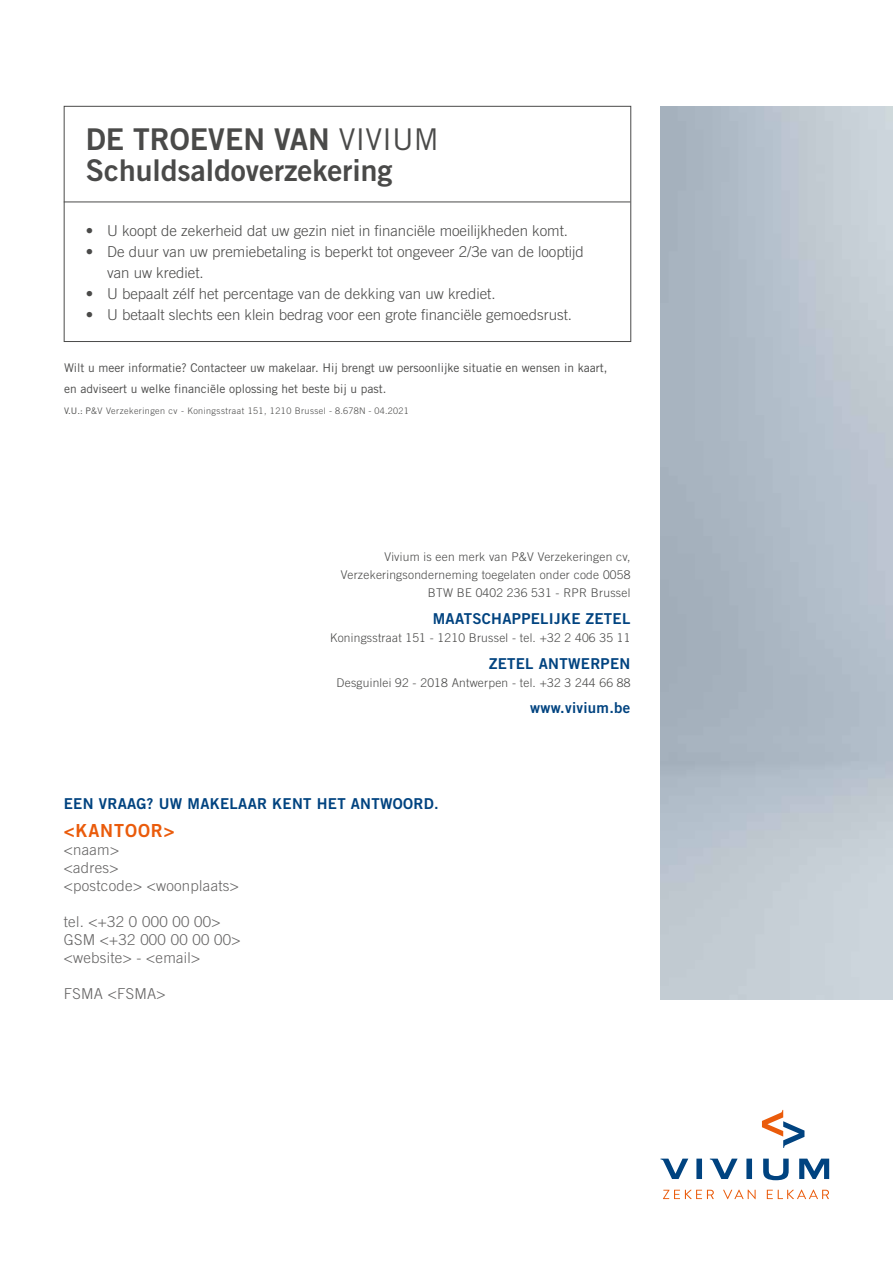
<style>
.page{position:relative;width:893px;height:1263px;background:#fff}
.page>*{position:absolute;margin:0;border:0;box-sizing:border-box;transform-origin:0 0}
.t1{font:30px/31.5px "Trade Gothic LT Std Bd 2";color:#4a4a49}
.t2{font:18px "Trade Gothic LT Std Bd 2";letter-spacing:.05em;color:#ea5b0b}
.t3{font:300 15px/21px "Trade Gothic LT Std";color:#4a4a49}
.t4{font:300 15px/18px "Trade Gothic LT Std";letter-spacing:.02em;color:#646363}
.t5{font:15px "Trade Gothic LT Std Bd 2";letter-spacing:.02em;color:#004380}
.t6{font:300 12px/18px "Trade Gothic LT Std";letter-spacing:.02em;color:#4a4a49;text-align:right}
.t7{font:12px/21px "Trade Gothic LT Std";color:#4a4a49}
.t8{font:300 9px "Trade Gothic LT Std";letter-spacing:.05em;color:#4a4a49}
.s1{font-family:"Trade Gothic LT Std"}
.s2{font-weight:400}
.s3{font-style:inherit}
</style>
<div class="page">
<div style="left:64px;top:106px;width:567px;height:236px;border:1px solid #4a4a49"></div>
<hr style="left:64px;top:202px;width:566px;height:1px;background:#4a4a49">
<svg style="left:663px;top:1190px;width:51px;height:9px"></svg>
<svg style="left:723px;top:1189px;width:33px;height:10px"></svg>
<svg style="left:767px;top:1189px;width:62px;height:10px"></svg>
<svg style="left:696px;top:1158px;width:6px;height:21px"></svg>
<svg style="left:746px;top:1158px;width:6px;height:21px"></svg>
<svg style="left:763px;top:1158px;width:26px;height:22px"></svg>
<svg style="left:799px;top:1158px;width:30px;height:21px"></svg>
<svg style="left:660px;top:1158px;width:28px;height:21px"></svg>
<svg style="left:710px;top:1158px;width:28px;height:21px"></svg>
<svg style="left:762px;top:1110px;width:42px;height:38px"></svg>
<h1 class="t1" style="left:86px;top:123px;width:355px">DE TROEVEN VAN <span class="s1">VIVIUM<br></span>Schuldsaldoverzekering</h1>
<p class="t3" style="left:86px;top:220px;width:484px">• U koopt de zekerheid dat uw gezin niet in financiële moeilijkheden komt.</p>
<p class="t3" style="left:107px;top:241px;width:478px;text-indent:-21px">• De duur van uw premiebetaling is beperkt tot ongeveer 2/3e van de looptijd van uw krediet.</p>
<p class="t3" style="left:86px;top:283px;width:411px">• U bepaalt zélf het percentage van de dekking van uw krediet.</p>
<p class="t3" style="left:86px;top:304px;width:488px">• U betaalt slechts een klein bedrag voor een grote financiële gemoedsrust.</p>
<p class="t7" style="left:64px;top:357px;width:545px">Wilt u meer informatie? Contacteer uw makelaar. Hij brengt uw persoonlijke situatie en wensen in kaart, en adviseert u welke financiële oplossing het beste bij u past.</p>
<p class="t8" style="left:64px;top:405px;width:346px"><span class="s2">V.U.: P</span>&amp;V Verzekeringen cv - Koningsstraat 151, 1210 Brussel - 8.678N - 04.2021</p>
<p class="t6" style="left:341px;top:548px;width:291px">Vivium is een merk van P&amp;V Verzekeringen cv<span class="s3">,<br></span>Verzekeringsonderneming toegelaten onder code 0058<br>BTW BE 0402 236 531 - RPR Brussel</p>
<p class="t5" style="left:433px;top:609px;width:199px">MAATSCHAPPELIJKE ZETEL</p>
<p class="t6" style="left:330px;top:629px;width:302px">Koningsstraat 151 - 1210 Brussel - tel. +32 2 406 35 11</p>
<p class="t5" style="left:489px;top:654px;width:143px">ZETEL ANTWERPEN</p>
<p class="t6" style="left:337px;top:673px;width:295px">Desguinlei 92 - 2018 Antwerpen - tel. +32 3 244 66 88</p>
<p class="t5" style="left:530px;top:698px;width:102px">www.vivium.be</p>
<p class="t5" style="left:64px;top:795px;width:376px">EEN VRAAG? UW MAKELAAR KENT HET ANTWOORD.</p>
<p class="t2" style="left:64px;top:820px;width:112px">&lt;KANTOOR&gt;</p>
<p class="t4" style="left:64px;top:841px;width:177px">&lt;naam&gt;<br>&lt;adres&gt;<br>&lt;postcode&gt; &lt;woonplaats&gt;</p>
<p class="t4" style="left:64px;top:913px;width:178px">tel. &lt;+32 0 000 00 00&gt;<br>GSM &lt;+32 000 00 00 00&gt; &lt;website&gt; - &lt;email&gt;</p>
<p class="t4" style="left:64px;top:985px;width:103px">FSMA &lt;FSMA&gt;</p>
</div>
